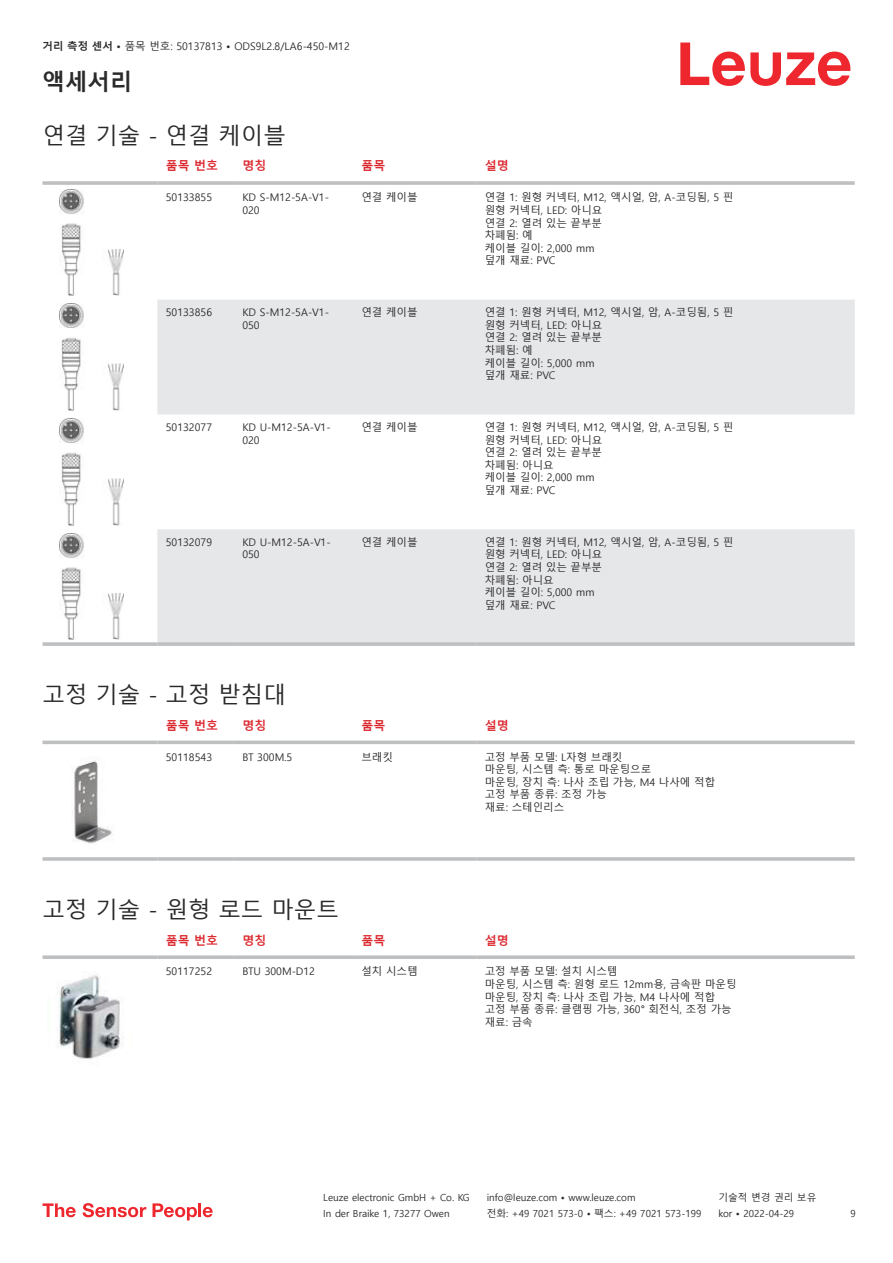
<style>
.page{position:relative;width:893px;height:1263px;background:#fff}
.page>*{position:absolute;margin:0;border:0;box-sizing:border-box;transform-origin:0 0}
.t1{font:22.5px "Malgun Gothic";color:#2b292a}
.t2{font:700 22.5px "Malgun Gothic";color:#2b292a}
.t3{font:700 12px "Malgun Gothic";color:#db2a30}
.t4{font:10.5px/12.6px "Malgun Gothic";color:#2b292a}
.t5{font:9.75px "Malgun Gothic";color:#2b292a}
.s1{font-weight:700}
</style>
<div class="page">
<svg style="left:680px;top:43px;width:170px;height:43px"></svg>
<svg style="left:157px;top:300px;width:698px;height:342px;fill:#e6e7e9"></svg>
<hr style="left:43px;top:181px;width:114px;height:4px;background:#bdbfc1">
<hr style="left:157px;top:181px;width:77px;height:4px;background:#c8cacb">
<hr style="left:234px;top:181px;width:119px;height:4px;background:#c3c5c6">
<hr style="left:353px;top:181px;width:123px;height:4px;background:#bdbfc1">
<hr style="left:476px;top:181px;width:379px;height:4px;background:#c8cacb">
<svg style="left:43px;top:642px;width:114px;height:4px"></svg>
<hr style="left:157px;top:642px;width:77px;height:4px;background:#bdbfc1">
<hr style="left:234px;top:642px;width:119px;height:4px;background:#bdbfc1">
<hr style="left:353px;top:642px;width:123px;height:4px;background:#bdbfc1">
<hr style="left:476px;top:642px;width:379px;height:4px;background:#bdbfc1">
<img style="left:59px;top:189px;width:65px;height:106px">
<img style="left:59px;top:304px;width:65px;height:106px">
<img style="left:59px;top:419px;width:65px;height:106px">
<img style="left:59px;top:533px;width:65px;height:107px">
<svg style="left:43px;top:744px;width:811px;height:1px"></svg>
<svg style="left:43px;top:740px;width:114px;height:4px"></svg>
<svg style="left:157px;top:740px;width:77px;height:4px"></svg>
<svg style="left:234px;top:740px;width:119px;height:4px"></svg>
<svg style="left:353px;top:740px;width:123px;height:4px"></svg>
<svg style="left:476px;top:740px;width:379px;height:4px;background:#c6c8c9"></svg>
<hr style="left:43px;top:857px;width:114px;height:4px;background:#bdbfc1">
<hr style="left:157px;top:857px;width:77px;height:4px;background:#c9cacc">
<hr style="left:234px;top:857px;width:119px;height:4px;background:#c4c5c7">
<hr style="left:353px;top:857px;width:123px;height:4px;background:#bdbfc1">
<hr style="left:476px;top:857px;width:379px;height:4px;background:#c9cacc">
<img style="left:72px;top:760px;width:41px;height:84px">
<svg style="left:43px;top:955px;width:114px;height:4px"></svg>
<svg style="left:157px;top:955px;width:77px;height:4px"></svg>
<svg style="left:234px;top:955px;width:119px;height:4px"></svg>
<svg style="left:353px;top:955px;width:123px;height:4px"></svg>
<svg style="left:476px;top:955px;width:379px;height:4px;background:#c4c6c7"></svg>
<img style="left:57px;top:975px;width:65px;height:84px">
<svg style="left:43px;top:1203px;width:33px;height:14px"></svg>
<svg style="left:83px;top:1203px;width:63px;height:14px"></svg>
<svg style="left:153px;top:1203px;width:44px;height:17px"></svg>
<hr style="left:198px;top:1203px;width:3px;height:14px;background:#ed272d">
<svg style="left:203px;top:1207px;width:10px;height:10px"></svg>
<p class="t4" style="left:43px;top:40px;width:309px"><span class="s1">거리 측정 센서 •</span> 품목 번호: 50137813 <span class="s1">•</span> ODS9L2.8/LA6-450-M12</p>
<h1 class="t2" style="left:43px;top:69px;width:91px">액세서리</h1>
<h1 class="t1" style="left:43px;top:123px;width:245px">연결 기술 - 연결 케이블</h1>
<p class="t3" style="left:166px;top:159px;width:54px">품목 번호</p>
<p class="t3" style="left:242px;top:159px;width:25px">명칭</p>
<p class="t3" style="left:361px;top:159px;width:25px">품목</p>
<p class="t3" style="left:485px;top:159px;width:25px">설명</p>
<p class="t4" style="left:166px;top:191px;width:48px">50133855</p>
<p class="t4" style="left:242px;top:191px;width:88px">KD S-M12-5A-V1-<br>020</p>
<p class="t4" style="left:361px;top:191px;width:58px">연결 케이블</p>
<p class="t4" style="left:485px;top:191px;width:250px">연결 1: 원형 커넥터, M12, 액시얼, 암, A-코딩됨, 5 핀 원형 커넥터, LED: 아니요<br>연결 2: 열려 있는 끝부분<br>차폐됨: 예<br>케이블 길이: 2,000 mm<br>덮개 재료: PVC</p>
<p class="t4" style="left:166px;top:306px;width:48px">50133856</p>
<p class="t4" style="left:242px;top:306px;width:88px">KD S-M12-5A-V1-<br>050</p>
<p class="t4" style="left:361px;top:306px;width:58px">연결 케이블</p>
<p class="t4" style="left:485px;top:306px;width:250px">연결 1: 원형 커넥터, M12, 액시얼, 암, A-코딩됨, 5 핀 원형 커넥터, LED: 아니요<br>연결 2: 열려 있는 끝부분<br>차폐됨: 예<br>케이블 길이: 5,000 mm<br>덮개 재료: PVC</p>
<p class="t4" style="left:166px;top:421px;width:48px">50132077</p>
<p class="t4" style="left:242px;top:421px;width:90px">KD U-M12-5A-V1-<br>020</p>
<p class="t4" style="left:361px;top:421px;width:58px">연결 케이블</p>
<p class="t4" style="left:485px;top:421px;width:250px">연결 1: 원형 커넥터, M12, 액시얼, 암, A-코딩됨, 5 핀 원형 커넥터, LED: 아니요<br>연결 2: 열려 있는 끝부분<br>차폐됨: 아니요<br>케이블 길이: 2,000 mm<br>덮개 재료: PVC</p>
<p class="t4" style="left:166px;top:536px;width:48px">50132079</p>
<p class="t4" style="left:242px;top:536px;width:90px">KD U-M12-5A-V1-<br>050</p>
<p class="t4" style="left:361px;top:536px;width:58px">연결 케이블</p>
<p class="t4" style="left:485px;top:536px;width:250px">연결 1: 원형 커넥터, M12, 액시얼, 암, A-코딩됨, 5 핀 원형 커넥터, LED: 아니요<br>연결 2: 열려 있는 끝부분<br>차폐됨: 아니요<br>케이블 길이: 5,000 mm<br>덮개 재료: PVC</p>
<h1 class="t1" style="left:43px;top:682px;width:245px">고정 기술 - 고정 받침대</h1>
<p class="t3" style="left:166px;top:718px;width:54px">품목 번호</p>
<p class="t3" style="left:242px;top:718px;width:25px">명칭</p>
<p class="t3" style="left:361px;top:718px;width:25px">품목</p>
<p class="t3" style="left:485px;top:718px;width:25px">설명</p>
<p class="t4" style="left:166px;top:751px;width:48px">50118543</p>
<p class="t4" style="left:242px;top:751px;width:51px">BT 300M.5</p>
<p class="t4" style="left:361px;top:751px;width:33px">브래킷</p>
<p class="t4" style="left:485px;top:751px;width:232px">고정 부품 모델: L자형 브래킷<br>마운팅, 시스템 측: 통로 마운팅으로<br>마운팅, 장치 측: 나사 조립 가능, M4 나사에 적합 고정 부품 종류: 조정 가능<br>재료: 스테인리스</p>
<h1 class="t1" style="left:43px;top:897px;width:298px">고정 기술 - 원형 로드 마운트</h1>
<p class="t3" style="left:166px;top:933px;width:54px">품목 번호</p>
<p class="t3" style="left:242px;top:933px;width:25px">명칭</p>
<p class="t3" style="left:361px;top:933px;width:25px">품목</p>
<p class="t3" style="left:485px;top:933px;width:25px">설명</p>
<p class="t4" style="left:166px;top:965px;width:48px">50117252</p>
<p class="t4" style="left:242px;top:965px;width:74px">BTU 300M-D12</p>
<p class="t4" style="left:361px;top:965px;width:58px">설치 시스템</p>
<p class="t4" style="left:485px;top:965px;width:253px">고정 부품 모델: 설치 시스템<br>마운팅, 시스템 측: 원형 로드 12mm용, 금속판 마운팅 마운팅, 장치 측: 나사 조립 가능, M4 나사에 적합 고정 부품 종류: 클램핑 가능, 360° 회전식, 조정 가능 재료: 금속</p>
<p class="t5" style="left:323px;top:1192px;width:148px">Leuze electronic GmbH + Co. KG</p>
<p class="t5" style="left:487px;top:1192px;width:150px">info@leuze.com • www.leuze.com</p>
<p class="t5" style="left:718px;top:1192px;width:100px">기술적 변경 권리 보유</p>
<p class="t5" style="left:323px;top:1208px;width:128px">In der Braike 1, 73277 Owen</p>
<p class="t5" style="left:487px;top:1208px;width:216px">전화: +49 7021 573-0 • 팩스: +49 7021 573-199</p>
<p class="t5" style="left:718px;top:1208px;width:77px">kor • 2022-04-29</p>
<p class="t5" style="left:850px;top:1210px;width:7px">9</p>
</div>
